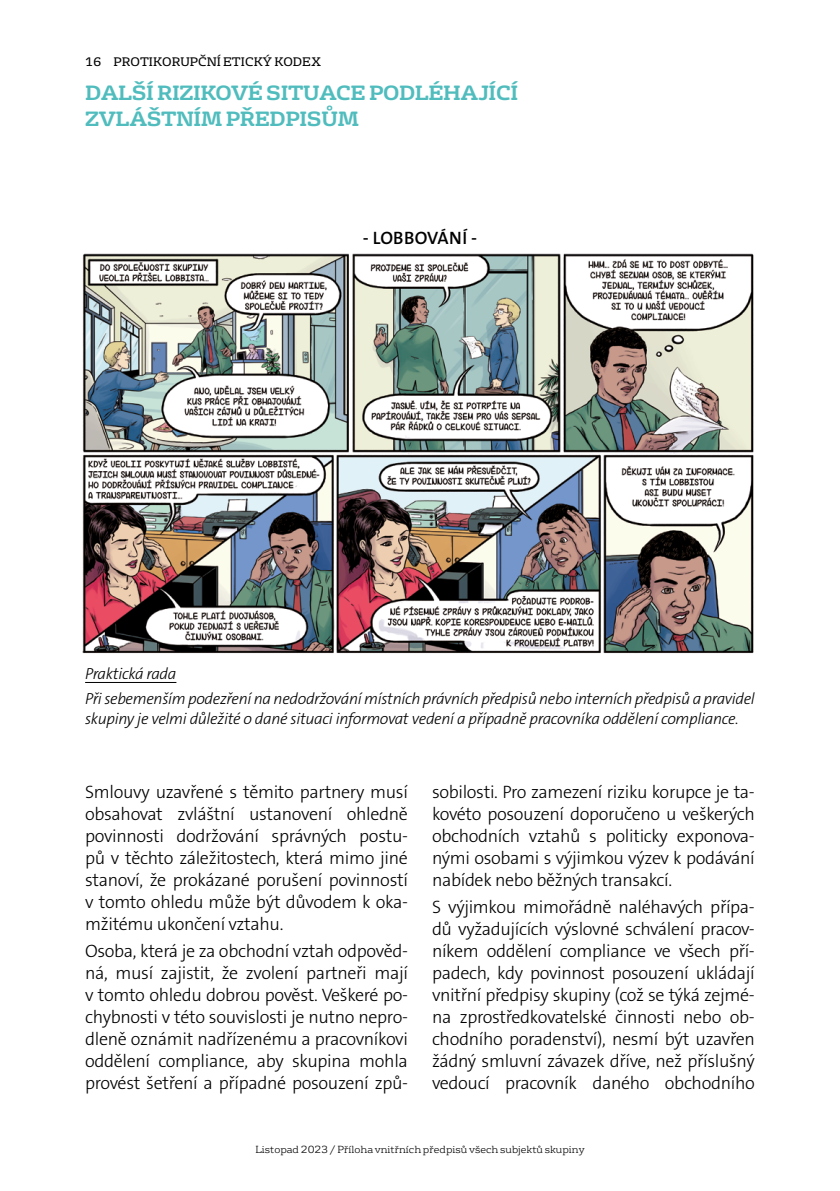
<style>
.page{position:relative;width:840px;height:1191px;background:#fff}
.page>*{position:absolute;margin:0;border:0;box-sizing:border-box;transform-origin:0 0}
.t1{font:700 20px/26px "FS Rufus";letter-spacing:-.02em;color:#50bcbd}
.t2{font:18px/22px "The Sans Veolia W3 Lig";letter-spacing:-.02em;color:#000;text-align:justify}
.t3{font:18px "The Sans Veolia W6 Se Bld";letter-spacing:.015em;color:#000}
.t4{font:16px/25.6px "The Sans Veolia W3 Lig It";letter-spacing:-.02em;color:#000}
.t5{font:12px "FS Rufus";color:#000}
.t6{font:300 10px "FS Rufus";color:#000}
</style>
<div class="page">
<img style="left:82px;top:253px;width:672px;height:401px">
<hr style="left:85px;top:682px;width:91px;height:1px;background:#000">
<p class="t5" style="left:85px;top:52px;width:237px">16 PROTIKORUPČNÍ ETICKÝ KODEX</p>
<p class="t1" style="left:85px;top:80px;width:434px">DALŠÍ RIZIKOVÉ SITUACE PODLÉHAJÍCÍ<br>ZVLÁŠTNÍM PŘEDPISŮM</p>
<p class="t3" style="left:362px;top:226px;width:116px">- LOBBOVÁNÍ -</p>
<p class="t4" style="left:85px;top:661px;width:671px">Praktická rada<br>Při sebemenším podezření na nedodržování místních právních předpisů nebo interních předpisů a pravidel</p>
<p class="t4" style="left:85px;top:706px;width:654px">skupiny je velmi důležité o dané situaci informovat vedení a případně pracovníka oddělení compliance.</p>
<p class="t2" style="left:85px;top:780px;width:324px">Smlouvy uzavřené s těmito partnery musí obsahovat zvláštní ustanovení ohledně povinnosti dodržování správných postu&shy;pů v těchto záležitostech, která mimo jiné stanoví, že prokázané porušení povinností v tomto ohledu může být důvodem k oka&shy;mžitému ukončení vztahu.</p>
<p class="t2" style="left:85px;top:940px;width:324px">Osoba, která je za obchodní vztah odpověd&shy;ná, musí zajistit, že zvolení partneři mají v tomto ohledu dobrou pověst. Veškeré po&shy;chybnosti v této souvislosti je nutno nepro&shy;dleně oznámit nadřízenému a pracovníkovi oddělení compliance, aby skupina mohla provést šetření a případné posouzení způ-</p>
<p class="t2" style="left:432px;top:780px;width:324px">sobilosti. Pro zamezení riziku korupce je ta&shy;kovéto posouzení doporučeno u veškerých obchodních vztahů s politicky exponova&shy;nými osobami s výjimkou výzev k podávání nabídek nebo běžných transakcí.</p>
<p class="t2" style="left:432px;top:896px;width:324px">S výjimkou mimořádně naléhavých přípa&shy;dů vyžadujících výslovné schválení pracov&shy;níkem oddělení compliance ve všech pří&shy;padech, kdy povinnost posouzení ukládají vnitřní předpisy skupiny (což se týká zejmé&shy;na zprostředkovatelské činnosti nebo ob&shy;chodního poradenství), nesmí být uzavřen žádný smluvní závazek dříve, než příslušný vedoucí pracovník daného obchodního</p>
<p class="t6" style="left:255px;top:1141px;width:330px">Listopad 2023 / Příloha vnitřních předpisů všech subjektů skupiny</p>
</div>
